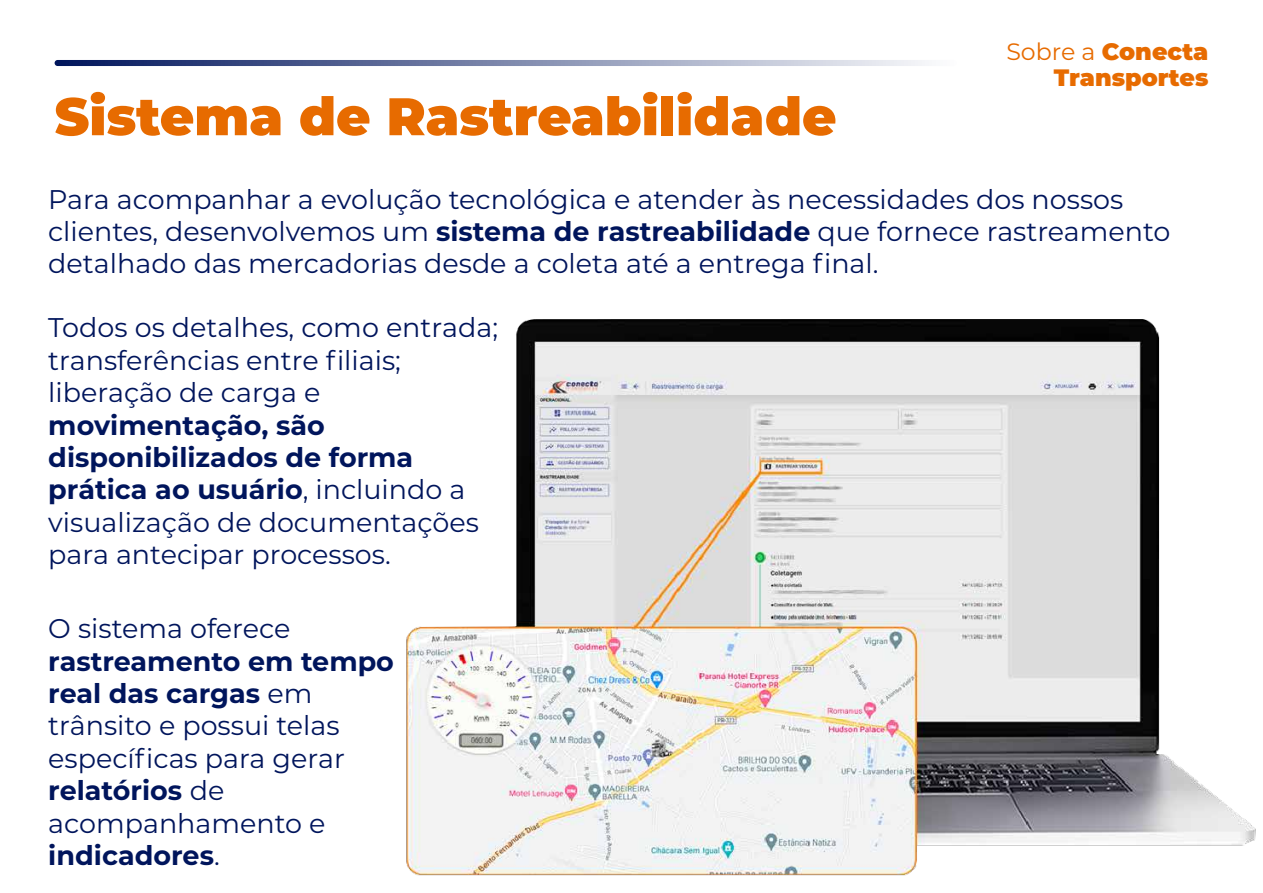
<style>
.page{position:relative;width:1263px;height:893px;background:#fff}
.page>*{position:absolute;margin:0;border:0;box-sizing:border-box;transform-origin:0 0}
.t1{font:900 52.8px "Montserrat";color:#e76b00}
.t2{font:27px/32.4px "Montserrat";color:#00155c}
.t3{font:900 23.7px/25.8px "Montserrat";color:#e76b00;text-align:right}
.s1{font-weight:400}
.s2{font-weight:700}
</style>
<div class="page">
<svg style="left:55px;top:60px;width:902px;height:6px;background:#7e89ac"></svg>
<img style="left:406px;top:319px;width:850px;height:557px">
<h1 class="t1" style="left:55px;top:77px;width:783px">Sistema de Rastreabilidade</h1>
<p class="t3" style="left:1006px;top:37px;width:204px"><span class="s1">Sobre a</span> Conecta<br>Transportes</p>
<p class="t2" style="left:48px;top:182px;width:1123px">Para acompanhar a evolução tecnológica e atender às necessidades dos nossos clientes, desenvolvemos um <span class="s2">sistema de rastreabilidade</span> que fornece rastreamento detalhado das mercadorias desde a coleta até a entrega final.</p>
<p class="t2" style="left:48px;top:311px;width:451px">Todos os detalhes, como entrada; transferências entre filiais; liberação de carga e</p>
<p class="t2" style="left:48px;top:408px;width:432px"><span class="s2">movimentação, são disponibilizados de forma prática ao usuário</span>, incluindo a visualização de documentações para antecipar processos.</p>
<p class="t2" style="left:48px;top:611px;width:244px">O sistema oferece</p>
<p class="t2" style="left:48px;top:644px;width:347px"><span class="s2">rastreamento em tempo real das cargas</span> em trânsito e possui telas específicas para gerar <span class="s2">relatórios</span> de acompanhamento e <span class="s2">indicadores</span>.</p>
</div>
